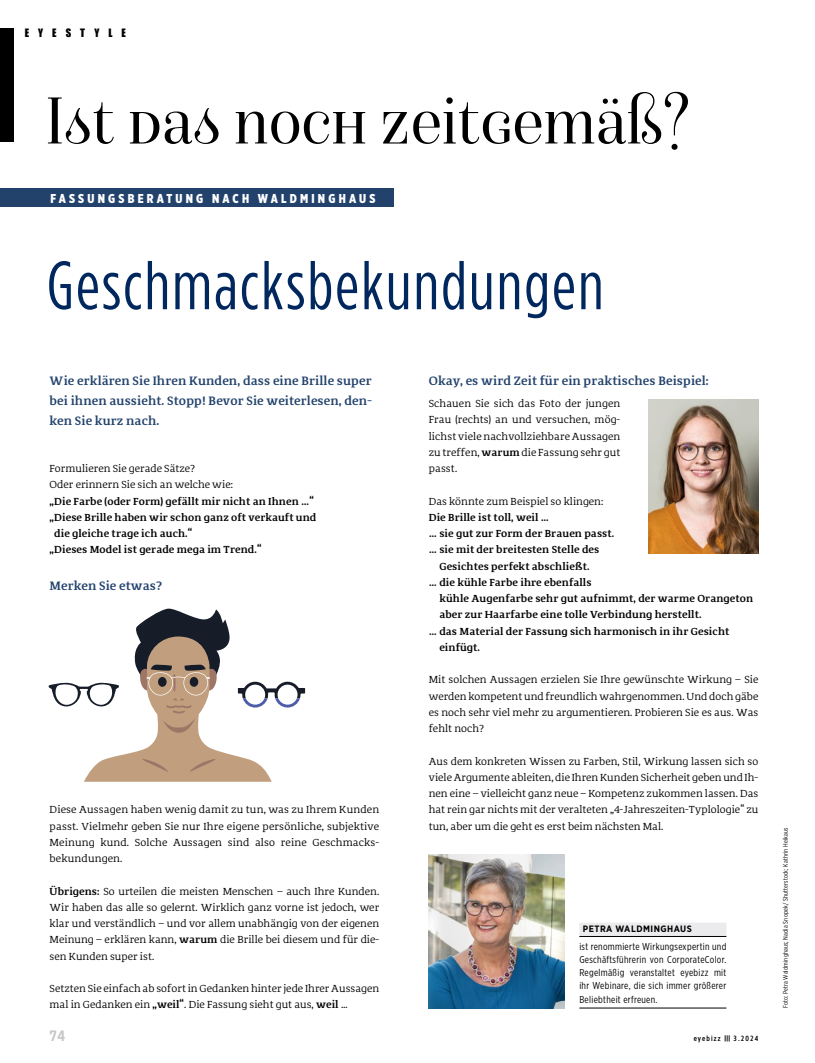
<style>
.page{position:relative;width:815px;height:1063px;background:#fff}
.page>*{position:absolute;margin:0;border:0;box-sizing:border-box;transform-origin:0 0}
._02_Head_Eyestyle{font:300 69.75px "Isabel Semi Condensed Unicase";letter-spacing:-.015em;color:#000}
._02_Subhead_Eyestyle{font:68.38px "Gotham Condensed";letter-spacing:.03em;color:#00285f}
.t1{font:800 condensed 15px "Triunfo";color:#c6c7c8}
._01_Dachzeile_Eyestyle{font:900 12.88px "Gotham X Narrow";letter-spacing:.25em;color:#fff}
._04_Lauf{font:600 12.5px/20px "Corpo Serif";letter-spacing:.015em;color:#22426c;text-align:justify}
.t2{font:10.62px "Impact";letter-spacing:.85em;color:#000}
._04_Lauf-2{font:10.5px/16.2px "Corpo Serif";letter-spacing:.01em;color:#000;text-align:justify}
._04_Lauf-3{font:600 10.5px/16.2px "Corpo Serif";letter-spacing:.015em;color:#000}
._00_Autorenkasten_Lauf{font:10px/13.2px "Gotham X Narrow";letter-spacing:.03em;color:#000;text-align:justify}
._00_Autorenkasten_Name{font:700 9.25px "Gotham Narrow";letter-spacing:.05em;color:#000}
.t3{font:500 7.5px "Core Sans N57 Cn";letter-spacing:.15em;color:#000}
._00_Credit{font:6.62px "Gotham X Narrow";letter-spacing:.025em;color:#000}
.s1{font-weight:600}
.s2{font-family:"Triunfo";font-weight:800;font-stretch:condensed}
</style>
<div class="page">
<div style="left:579px;top:923px;width:147px;height:13px;background:#ebebed"></div>
<hr style="left:579px;top:936px;width:147px;height:1px;background:#000">
<hr style="left:579px;top:1008px;width:147px;height:1px;background:#000">
<div style="left:0;top:189px;width:393px;height:18px;background:#22426c"></div>
<img style="left:429px;top:855px;width:135px;height:153px">
<svg style="left:49px;top:609px;width:256px;height:173px"></svg>
<img style="left:649px;top:400px;width:109px;height:153px">
<div style="left:0;top:28px;width:14px;height:114px;background:#000"></div>
<p class="t2" style="left:25px;top:25px;width:103px">EYESTYLE</p>
<p class="_02_Head_Eyestyle" style="left:46px;top:80px;width:646px">Ist das noch zeitgemäß?</p>
<p class="_01_Dachzeile_Eyestyle" style="left:50px;top:191px;width:327px">FASSUNGSBERATUNG NACH WALDMINGHAUS</p>
<p class="_02_Subhead_Eyestyle" style="left:47px;top:246px;width:558px">Geschmacksbekundungen</p>
<p class="_04_Lauf" style="left:50px;top:371px;width:324px">Wie erklären Sie Ihren Kunden, dass eine Brille super bei ihnen aussieht. Stopp! Bevor Sie weiterlesen, den&shy;ken Sie kurz nach.</p>
<p class="_04_Lauf-2" style="left:50px;top:461px;width:185px">Formulieren Sie gerade Sätze?<br>Oder erinnern Sie sich an welche wie:</p>
<p class="_04_Lauf-3" style="left:50px;top:493px;width:266px">„Die Farbe (oder Form) gefällt mir nicht an Ihnen …“</p>
<p class="_04_Lauf-3" style="left:54px;top:510px;width:264px;text-indent:-5px">„Diese Brille haben wir schon ganz oft verkauft und die gleiche trage ich auch.“</p>
<p class="_04_Lauf-3" style="left:50px;top:542px;width:213px">„Dieses Model ist gerade mega im Trend.“</p>
<p class="_04_Lauf" style="left:50px;top:576px;width:114px">Merken Sie etwas?</p>
<p class="_04_Lauf-2" style="left:50px;top:802px;width:331px">Diese Aussagen haben wenig damit zu tun, was zu Ihrem Kunden passt. Vielmehr geben Sie nur Ihre eigene persönliche, subjektive Meinung kund. Solche Aussagen sind also reine Geschmacks&shy;bekundungen.</p>
<p class="_04_Lauf-2" style="left:50px;top:883px;width:331px"><span class="s1">Übrigens:</span> So urteilen die meisten Menschen – auch Ihre Kunden.<br>Wir haben das alle so gelernt. Wirklich ganz vorne ist jedoch, wer klar und verständlich – und vor allem unabhängig von der eigenen Meinung – erklären kann, <span class="s1">warum</span> die Brille bei diesem und für die&shy;sen Kunden super ist.</p>
<p class="_04_Lauf-2" style="left:50px;top:981px;width:331px">Setzten Sie einfach ab sofort in Gedanken hinter jede Ihrer Aussagen mal in Gedanken ein <span class="s1">„weil“</span>. Die Fassung sieht gut aus, <span class="s1">weil</span> …</p>
<p class="_04_Lauf" style="left:429px;top:371px;width:281px">Okay, es wird Zeit für ein praktisches Beispiel:</p>
<p class="_04_Lauf-2" style="left:429px;top:396px;width:193px">Schauen Sie sich das Foto der jungen Frau (rechts) an und versuchen, mög&shy;lichst viele nachvollziehbare Aussagen zu treffen, <span class="s1">warum</span> die Fassung sehr gut passt.</p>
<p class="_04_Lauf-2" style="left:429px;top:493px;width:176px">Das könnte zum Beispiel so klingen:</p>
<p class="_04_Lauf-3" style="left:429px;top:510px;width:122px">Die Brille ist toll, weil …</p>
<p class="_04_Lauf-3" style="left:429px;top:526px;width:187px">… sie gut zur Form der Brauen passt.</p>
<p class="_04_Lauf-3" style="left:429px;top:542px;width:172px;text-align:center">… sie mit der breitesten Stelle des<br>Gesichtes perfekt abschließt.</p>
<p class="_04_Lauf-3" style="left:439px;top:575px;width:315px;text-indent:-11px">… die kühle Farbe ihre ebenfalls<br>kühle Augenfarbe sehr gut aufnimmt, der warme Orangeton aber zur Haarfarbe eine tolle Verbindung herstellt.</p>
<p class="_04_Lauf-3" style="left:439px;top:623px;width:291px;text-indent:-11px">… das Material der Fassung sich harmonisch in ihr Gesicht einfügt.</p>
<p class="_04_Lauf-2" style="left:429px;top:672px;width:331px">Mit solchen Aussagen erzielen Sie Ihre gewünschte Wirkung – Sie werden kompetent und freundlich wahrgenommen. Und doch gäbe es noch sehr viel mehr zu argumentieren. Probieren Sie es aus. Was fehlt noch?</p>
<p class="_04_Lauf-2" style="left:429px;top:753px;width:331px">Aus dem konkreten Wissen zu Farben, Stil, Wirkung lassen sich so viele Argumente ableiten, die Ihren Kunden Sicherheit geben und Ih&shy;nen eine – vielleicht ganz neue – Kompetenz zukommen lassen. Das hat rein gar nichts mit der veralteten „4-Jahreszeiten-Typlologie“ zu tun, aber um die geht es erst beim nächsten Mal.</p>
<p class="_00_Autorenkasten_Name" style="left:583px;top:923px;width:110px">PETRA WALDMINGHAUS</p>
<p class="_00_Autorenkasten_Lauf" style="left:579px;top:939px;width:149px">ist renommierte Wirkungsexpertin und Geschäftsführerin von CorporateColor.<br>Regelmäßig veranstaltet eyebizz mit ihr Webinare, die sich immer größerer Beliebtheit erfreuen.</p>
<h3 class="t1" style="left:50px;top:1026px;width:17px">74</h3>
<p class="t3" style="left:694px;top:1033px;width:66px">eyebizz <span class="s2">|||</span> 3.2024</p>
<p class="_00_Credit" style="left:781px;top:1008px;width:182px;rotate:-90deg">Foto: Petra Waldminghaus; Nadia Snopek/ Shutterstock; Kathrin Heikaus</p>
</div>
